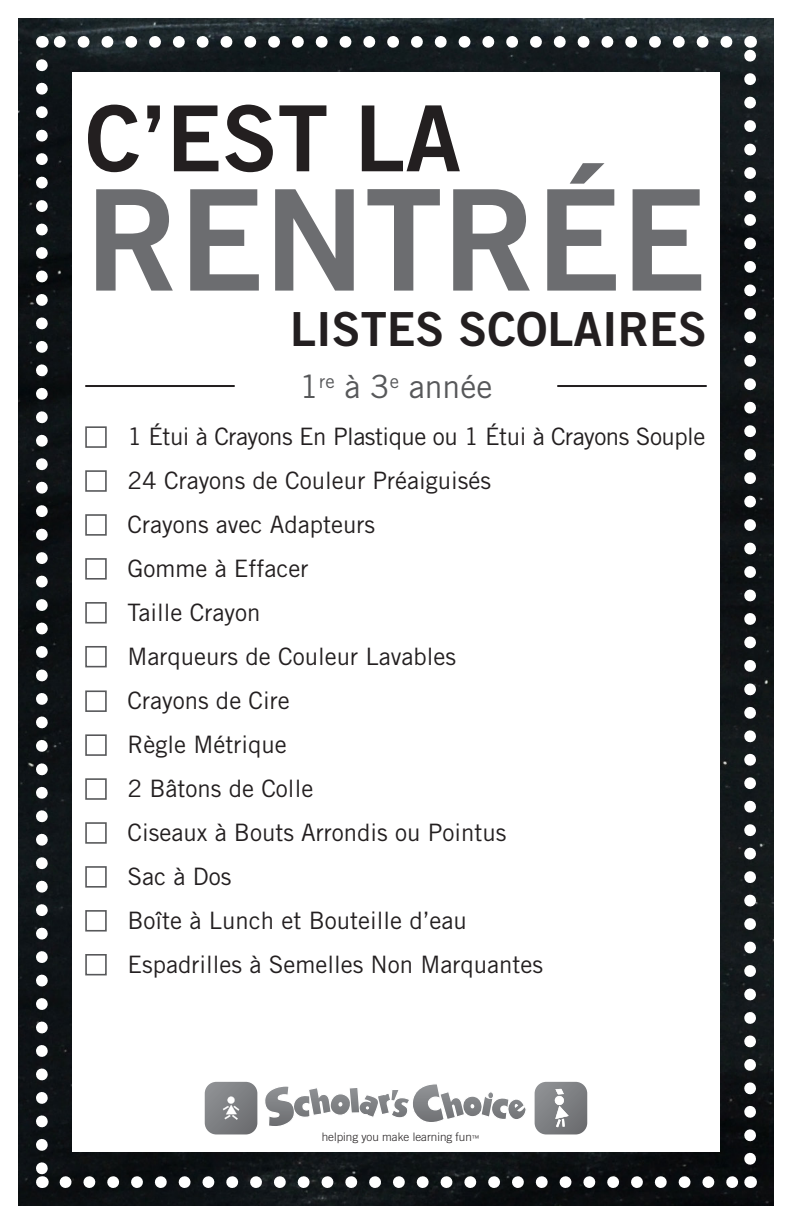
<style>
.page{position:relative;width:792px;height:1224px;background:#fff}
.page>*{position:absolute;margin:0;border:0;box-sizing:border-box;transform-origin:0 0}
.t1{font:140.4px "Trade Gothic Bold Two";letter-spacing:-.005em;color:#6c6d70}
.t2{font:91.2px "Trade Gothic Bold Two";color:#231f20}
.t3{font:47px "Trade Gothic Bold Two";color:#231f20}
.t4{font:32px "Trade Gothic";color:#57585a}
.t5{font:24px "Trade Gothic";color:#231f20}
.t6{font:24px "Trade Gothic";letter-spacing:-.02em;color:#231f20}
.t7{font:300 11.6px "Trade Gothic";color:#231f20}
.s1{font-size:7.8px}
</style>
<div class="page">
<img style="left:18px;top:18px;width:756px;height:1188px">
<svg style="left:36px;top:65px;width:12px;height:1105px"></svg>
<svg style="left:65px;top:1176px;width:673px;height:12px"></svg>
<svg style="left:744px;top:54px;width:12px;height:1105px"></svg>
<svg style="left:54px;top:36px;width:673px;height:12px"></svg>
<svg style="left:42px;top:1176px;width:1px;height:12px"></svg>
<svg style="left:750px;top:1176px;width:1px;height:12px"></svg>
<svg style="left:750px;top:36px;width:1px;height:12px"></svg>
<svg style="left:42px;top:36px;width:1px;height:12px"></svg>
<div style="left:72px;top:72px;width:648px;height:1080px;background:#fff"></div>
<hr style="left:85px;top:385px;width:150px;height:2px;background:#231f20">
<hr style="left:557px;top:385px;width:150px;height:2px;background:#231f20">
<svg style="left:265px;top:1084px;width:261px;height:42px"></svg>
<svg style="left:535px;top:1082px;width:52px;height:52px;background:#8c8e90"></svg>
<svg style="left:205px;top:1082px;width:52px;height:52px;background:#88898c"></svg>
<div style="left:85px;top:426px;width:22px;height:22px;border:2px solid #57585a"></div>
<div style="left:85px;top:558px;width:22px;height:22px;border:2px solid #57585a"></div>
<div style="left:85px;top:690px;width:22px;height:22px;border:2px solid #57585a"></div>
<div style="left:85px;top:822px;width:22px;height:22px;border:2px solid #57585a"></div>
<div style="left:85px;top:470px;width:22px;height:22px;border:2px solid #57585a"></div>
<div style="left:85px;top:602px;width:22px;height:22px;border:2px solid #57585a"></div>
<div style="left:85px;top:734px;width:22px;height:22px;border:2px solid #57585a"></div>
<div style="left:85px;top:866px;width:22px;height:22px;border:2px solid #57585a"></div>
<div style="left:85px;top:954px;width:22px;height:21px;border:2px solid #57585a"></div>
<div style="left:85px;top:514px;width:22px;height:22px;border:2px solid #57585a"></div>
<div style="left:85px;top:646px;width:22px;height:21px;border:2px solid #57585a"></div>
<div style="left:85px;top:778px;width:22px;height:22px;border:2px solid #57585a"></div>
<div style="left:85px;top:910px;width:22px;height:22px;border:2px solid #57585a"></div>
<p class="t2" style="left:85px;top:82px;width:377px">C’EST LA</p>
<p class="t1" style="left:85px;top:153px;width:623px">RENTRÉE</p>
<p class="t3" style="left:290px;top:300px;width:418px">LISTES SCOLAIRES</p>
<p class="t4" style="left:300px;top:368px;width:194px">1<sup>re</sup> à 3<sup>e</sup> année</p>
<p class="t6" style="left:127px;top:422px;width:580px">1 Étui à Crayons En Plastique ou 1 Étui à Crayons Souple</p>
<p class="t5" style="left:127px;top:466px;width:365px">24 Crayons de Couleur Préaiguisés</p>
<p class="t5" style="left:127px;top:510px;width:249px">Crayons avec Adapteurs</p>
<p class="t5" style="left:127px;top:554px;width:183px">Gomme à Effacer</p>
<p class="t5" style="left:127px;top:598px;width:135px">Taille Crayon</p>
<p class="t5" style="left:127px;top:642px;width:330px">Marqueurs de Couleur Lavables</p>
<p class="t5" style="left:127px;top:686px;width:164px">Crayons de Cire</p>
<p class="t5" style="left:127px;top:730px;width:161px">Règle Métrique</p>
<p class="t5" style="left:127px;top:774px;width:187px">2 Bâtons de Colle</p>
<p class="t5" style="left:127px;top:818px;width:381px">Ciseaux à Bouts Arrondis ou Pointus</p>
<p class="t5" style="left:127px;top:862px;width:105px">Sac à Dos</p>
<p class="t5" style="left:127px;top:906px;width:341px">Boîte à Lunch et Bouteille d’eau</p>
<p class="t5" style="left:127px;top:950px;width:417px">Espadrilles à Semelles Non Marquantes</p>
<p class="t7" style="left:322px;top:1130px;width:159px">helping you make learning fun<span class="s1">™</span></p>
</div>
